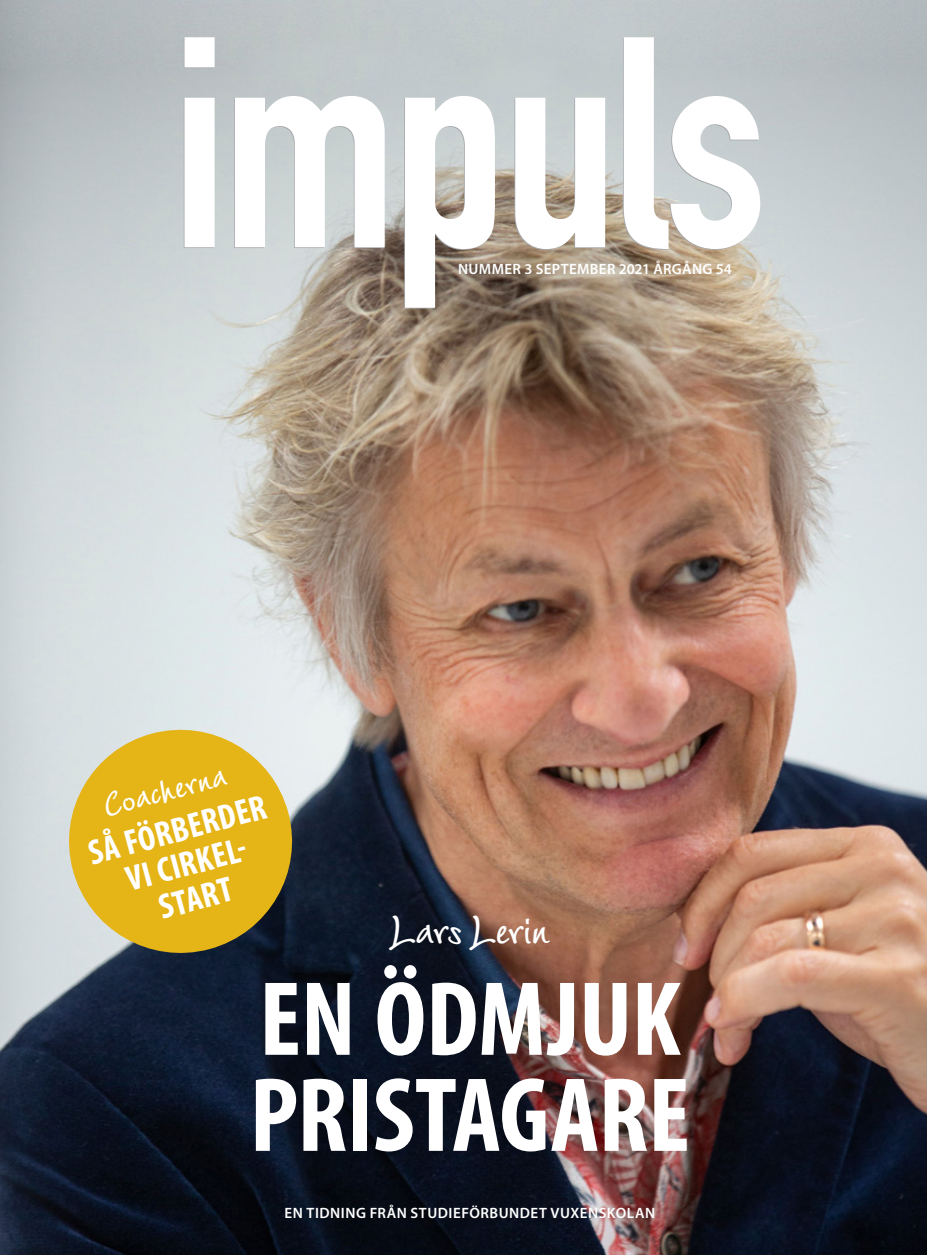
<style>
.page{position:relative;width:927px;height:1255px;background:#fff}
.page>*{position:absolute;margin:0;border:0;box-sizing:border-box;transform-origin:0 0}
.t1{font:700 condensed 106.5px/96px "Myriad Pro";letter-spacing:-.005em;color:#fff}
.t2{font:700 39px "Wiesbaden Swing Com";letter-spacing:-.015em;color:#fff}
.t3{font:700 condensed 35.4px/35.4px "Myriad Pro";color:#fff;text-align:center}
.t4{font:700 31.95px "Wiesbaden Swing Com";color:#fff}
.t5{font:600 15px "Myriad Pro";letter-spacing:.03em;color:#fff}
</style>
<div class="page">
<img style="left:0;top:0;width:927px;height:1254px">
<svg style="left:184px;top:37px;width:31px;height:211px"></svg>
<svg style="left:234px;top:96px;width:151px;height:152px"></svg>
<svg style="left:404px;top:96px;width:91px;height:212px"></svg>
<svg style="left:514px;top:98px;width:91px;height:152px"></svg>
<svg style="left:623px;top:37px;width:137px;height:213px"></svg>
<svg style="left:57px;top:717px;width:247px;height:248px;background:#caae4d"></svg>
<p class="t5" style="left:458px;top:260px;width:275px">NUMMER 3 SEPTEMBER 2021 ÅRGÅNG 54</p>
<p class="t4" style="left:98px;top:788px;width:128px;rotate:-15deg">Coacherna</p>
<p class="t3" style="left:84px;top:835px;width:184px;rotate:-15deg">SÅ FÖRBERDER<br>VI CIRKEL-<br>START</p>
<p class="t2" style="left:391px;top:906px;width:160px">Lars Lerin</p>
<p class="t1" style="left:250px;top:969px;width:442px">EN ÖDMJUK<br>PRISTAGARE</p>
<p class="t5" style="left:285px;top:1204px;width:372px">EN TIDNING FRÅN STUDIEFÖRBUNDET VUXENSKOLAN</p>
</div>
